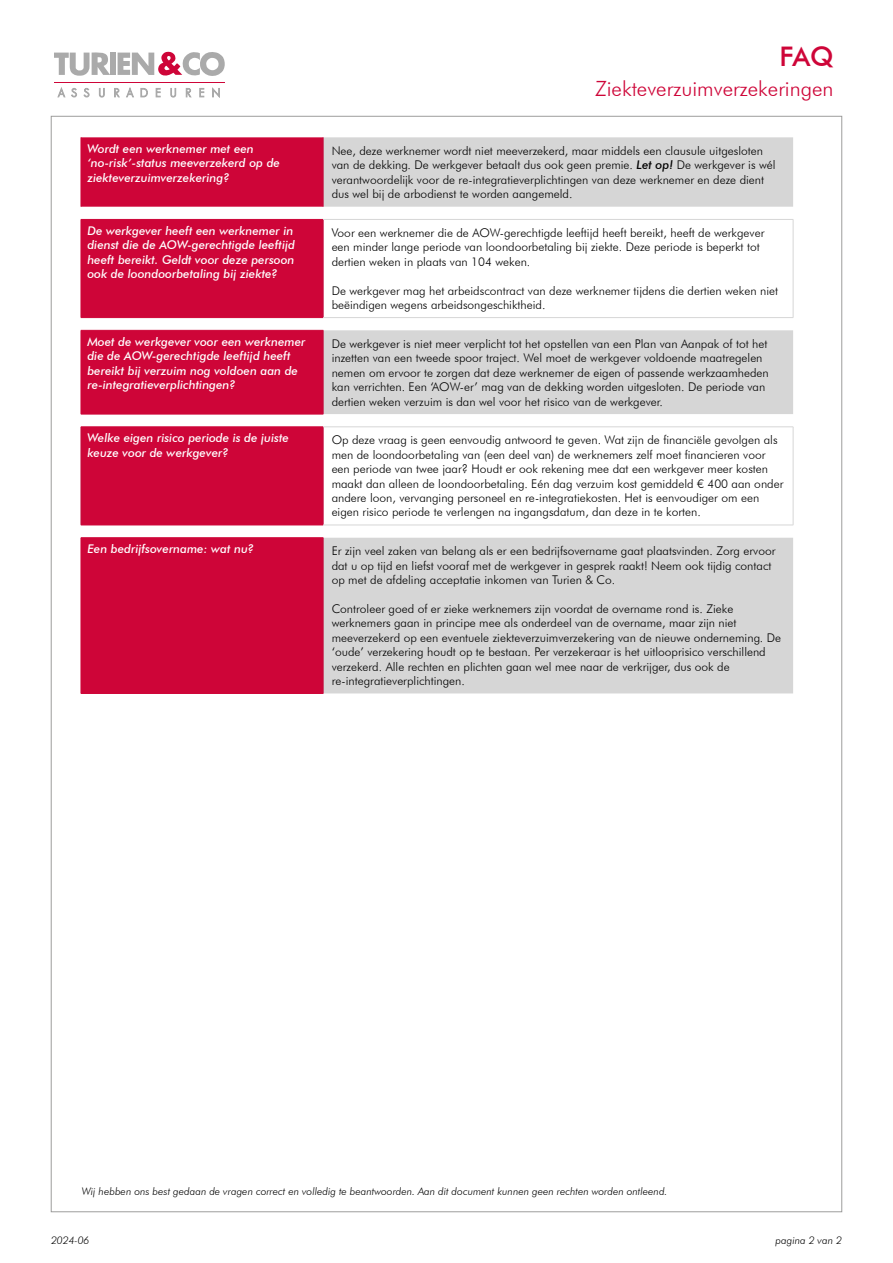
<style>
.page{position:relative;width:893px;height:1263px;background:#fff}
.page>*{position:absolute;margin:0;border:0;box-sizing:border-box;transform-origin:0 0}
.t1{font:500 27px "Futura BT";color:#ce0538}
.t2{font:300 21px "Futura BT";color:#ce0538}
.t3{font:300 12px/14.4px "Futura BT";color:#000}
.t4{font:italic 500 12px/14.4px "Futura BT";color:#fff}
.t5{font:italic 300 10.5px "Futura BT";color:#000}
.s1{font-weight:500;font-style:italic}
</style>
<div class="page">
<div style="left:110px;top:53px;width:5px;height:22px;background:#aaa"></div>
<svg style="left:118px;top:52px;width:107px;height:24px"></svg>
<svg style="left:54px;top:52px;width:56px;height:24px"></svg>
<svg style="left:58px;top:88px;width:7px;height:9px"></svg>
<svg style="left:71px;top:88px;width:6px;height:9px"></svg>
<svg style="left:84px;top:88px;width:5px;height:9px"></svg>
<svg style="left:99px;top:88px;width:6px;height:9px"></svg>
<svg style="left:114px;top:88px;width:6px;height:9px"></svg>
<svg style="left:126px;top:88px;width:8px;height:9px"></svg>
<svg style="left:141px;top:88px;width:7px;height:9px"></svg>
<svg style="left:156px;top:88px;width:4px;height:9px"></svg>
<svg style="left:170px;top:88px;width:6px;height:9px"></svg>
<svg style="left:186px;top:88px;width:5px;height:9px"></svg>
<svg style="left:199px;top:88px;width:5px;height:9px"></svg>
<svg style="left:212px;top:88px;width:8px;height:9px"></svg>
<hr style="left:54px;top:82px;width:171px;height:1px;background:#ce0538">
<svg style="left:81px;top:137px;width:242px;height:556px;background:#d21a48"></svg>
<svg style="left:323px;top:137px;width:470px;height:556px;background:#dadada"></svg>
<svg style="left:323px;top:220px;width:470px;height:305px"></svg>
<hr style="left:323px;top:137px;width:1px;height:70px;background:#c10e3e">
<hr style="left:323px;top:220px;width:1px;height:97px;background:#c10e3e">
<hr style="left:323px;top:330px;width:1px;height:84px;background:#c10e3e">
<hr style="left:323px;top:427px;width:1px;height:98px;background:#c10e3e">
<hr style="left:323px;top:538px;width:1px;height:155px;background:#c10e3e">
<hr style="left:81px;top:427px;width:1px;height:98px;background:#c10e3e">
<hr style="left:81px;top:137px;width:1px;height:70px;background:#ce0538">
<hr style="left:81px;top:220px;width:1px;height:97px;background:#ce0538">
<hr style="left:81px;top:330px;width:1px;height:84px;background:#ce0538">
<hr style="left:81px;top:538px;width:1px;height:155px;background:#ce0538">
<hr style="left:81px;top:693px;width:242px;height:1px;background:#ce0538">
<hr style="left:81px;top:219px;width:242px;height:1px;background:#ce0538">
<hr style="left:81px;top:330px;width:242px;height:1px;background:#ce0538">
<hr style="left:81px;top:427px;width:242px;height:1px;background:#ce0538">
<hr style="left:81px;top:537px;width:242px;height:1px;background:#ce0538">
<hr style="left:81px;top:317px;width:242px;height:1px;background:#ce0538">
<hr style="left:81px;top:414px;width:242px;height:1px;background:#ce0538">
<hr style="left:81px;top:525px;width:242px;height:1px;background:#ce0538">
<hr style="left:323px;top:427px;width:470px;height:1px;background:#d6d6d6">
<hr style="left:793px;top:427px;width:1px;height:98px;background:#d6d6d6">
<hr style="left:323px;top:525px;width:470px;height:1px;background:#d6d6d6">
<hr style="left:323px;top:219px;width:470px;height:1px;background:#d6d6d6">
<hr style="left:793px;top:220px;width:1px;height:97px;background:#d6d6d6">
<hr style="left:323px;top:317px;width:470px;height:1px;background:#d6d6d6">
<h1 class="t1" style="left:779px;top:40px;width:55px">FAQ</h1>
<h2 class="t2" style="left:595px;top:76px;width:240px">Ziekteverzuimverzekeringen</h2>
<p class="t4" style="left:87px;top:141px;width:194px">Wordt een werknemer met een ‘no-risk’-status meeverzekerd op de ziekteverzuimverzekering?</p>
<p class="t3" style="left:332px;top:143px;width:445px">Nee, deze werknemer wordt niet meeverzekerd, maar middels een clausule uitgesloten van de dekking. De werkgever betaalt dus ook geen premie. <span class="s1">Let op!</span> De werkgever is wél verantwoordelijk voor de re-integratieverplichtingen van deze werknemer en deze dient dus wel bij de arbodienst te worden aangemeld.</p>
<p class="t4" style="left:87px;top:223px;width:209px">De werkgever heeft een werknemer in dienst die de AOW-gerechtigde leeftijd heeft bereikt. Geldt voor deze persoon ook de loondoorbetaling bij ziekte?</p>
<p class="t3" style="left:332px;top:225px;width:434px">Voor een werknemer die de AOW-gerechtigde leeftijd heeft bereikt, heeft de werkgever een minder lange periode van loondoorbetaling bij ziekte. Deze periode is beperkt tot dertien weken in plaats van 104 weken.</p>
<p class="t3" style="left:332px;top:283px;width:448px">De werkgever mag het arbeidscontract van deze werknemer tijdens die dertien weken niet beëindigen wegens arbeidsongeschiktheid.</p>
<p class="t4" style="left:87px;top:334px;width:220px">Moet de werkgever voor een werknemer die de AOW-gerechtigde leeftijd heeft bereikt bij verzuim nog voldoen aan de re-integratieverplichtingen?</p>
<p class="t3" style="left:332px;top:336px;width:439px">De werkgever is niet meer verplicht tot het opstellen van een Plan van Aanpak of tot het inzetten van een tweede spoor traject. Wel moet de werkgever voldoende maatregelen nemen om ervoor te zorgen dat deze werknemer de eigen of passende werkzaamheden kan verrichten. Een ‘AOW-er’ mag van de dekking worden uitgesloten. De periode van dertien weken verzuim is dan wel voor het risico van de werkgever.</p>
<p class="t4" style="left:87px;top:431px;width:203px">Welke eigen risico periode is de juiste keuze voor de werkgever?</p>
<p class="t3" style="left:332px;top:433px;width:453px">Op deze vraag is geen eenvoudig antwoord te geven. Wat zijn de financiële gevolgen als men de loondoorbetaling van (een deel van) de werknemers zelf moet financieren voor een periode van twee jaar? Houdt er ook rekening mee dat een werkgever meer kosten maakt dan alleen de loondoorbetaling. Eén dag verzuim kost gemiddeld € 400 aan onder andere loon, vervanging personeel en re-integratiekosten. Het is eenvoudiger om een eigen risico periode te verlengen na ingangsdatum, dan deze in te korten.</p>
<p class="t4" style="left:87px;top:542px;width:168px">Een bedrijfsovername: wat nu?</p>
<p class="t3" style="left:332px;top:544px;width:445px">Er zijn veel zaken van belang als er een bedrijfsovername gaat plaatsvinden. Zorg ervoor dat u op tijd en liefst vooraf met de werkgever in gesprek raakt! Neem ook tijdig contact op met de afdeling acceptatie inkomen van Turien &amp; Co.</p>
<p class="t3" style="left:332px;top:601px;width:451px">Controleer goed of er zieke werknemers zijn voordat de overname rond is. Zieke werknemers gaan in principe mee als onderdeel van de overname, maar zijn niet meeverzekerd op een eventuele ziekteverzuimverzekering van de nieuwe onderneming. De ‘oude’ verzekering houdt op te bestaan. Per verzekeraar is het uitlooprisico verschillend verzekerd. Alle rechten en plichten gaan wel mee naar de verkrijger, dus ook de re-integratieverplichtingen.</p>
<p class="t5" style="left:82px;top:1185px;width:587px">Wij hebben ons best gedaan de vragen correct en volledig te beantwoorden. Aan dit document kunnen geen rechten worden ontleend.</p>
<p class="t5" style="left:51px;top:1234px;width:40px">2024-06</p>
<p class="t5" style="left:775px;top:1234px;width:68px">pagina 2 van 2</p>
</div>
